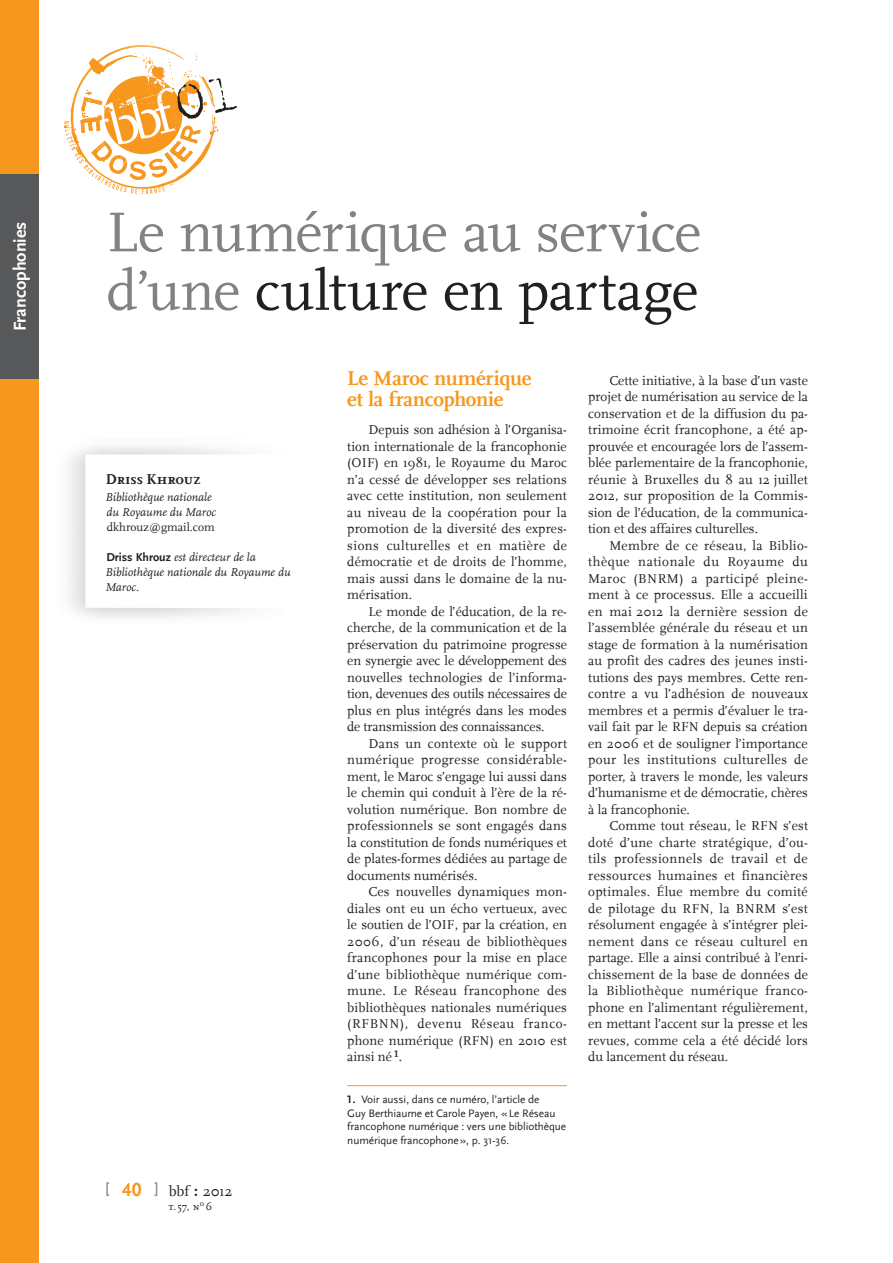
<style>
.page{position:relative;width:893px;height:1263px;background:#fff}
.page>*{position:absolute;margin:0;border:0;box-sizing:border-box;transform-origin:0 0}
.D_-_TITRE_1{font:58.5px/58.5px "Scala";letter-spacing:-.015em;color:#808285}
.D_-_inter_1{font:700 21px/21px "Scala";letter-spacing:-.01em;color:#f7971d}
.t1{font:700 19.5px "Scala Sans LF";color:#f7971d}
.D_-_bandeau_gauche{font:700 18px "Scala Sans LF";color:#fff}
.D_-_auteur{font:700 15px "Scala Caps";letter-spacing:.005em;color:#231f20}
.t2{font:15px "Scala";letter-spacing:.005em;color:#231f20}
.D_-_TEXTE{font:13.5px/16.5px "Scala";color:#231f20;text-align:justify}
.D_-_adresse{font:italic 12px/15px "Scala";color:#231f20}
.D_-_mail{font:12px "Scala";color:#231f20}
.D_-_note{font:11.25px/13.5px "Scala Sans";letter-spacing:-.005em;color:#231f20}
.t3{font:10.5px "Scala Caps";color:#231f20}
.s1{color:#231f20}
.s2{font-family:"Scala Sans";font-weight:700;font-style:normal}
.s3{font-family:"Scala Sans";font-weight:700}
.s4{font-family:"Scala Sans LF";font-weight:700}
</style>
<div class="page">
<div style="left:0;top:0;width:38px;height:1263px;background:#f7971d"></div>
<svg style="left:64px;top:43px;width:173px;height:151px"></svg>
<svg style="left:106px;top:1182px;width:3px;height:14px"></svg>
<svg style="left:155px;top:1182px;width:2px;height:14px"></svg>
<div style="left:0;top:174px;width:38px;height:204px;background:#57585a"></div>
<img style="left:69px;top:446px;width:174px;height:172px">
<hr style="left:347px;top:1085px;width:220px;height:1px;background:#f7971d">
<p class="D_-_bandeau_gauche" style="left:10px;top:331px;width:111px;rotate:-90deg">Francophonies</p>
<p class="D_-_TITRE_1" style="left:106px;top:204px;width:596px">Le numérique au service d’une <span class="s1">culture en partage</span></p>
<p class="D_-_auteur" style="left:106px;top:470px;width:96px">Driss Khrouz</p>
<p class="D_-_adresse" style="left:105px;top:490px;width:112px">Bibliothèque nationale du Royaume du Maroc</p>
<p class="D_-_mail" style="left:107px;top:520px;width:109px">dkhrouz@gmail.com</p>
<p class="D_-_adresse" style="left:105px;top:550px;width:187px"><span class="s2">Driss Khrouz</span> est directeur de la<br>Bibliothèque nationale du Royaume du<br>Maroc.</p>
<p class="t1" style="left:122px;top:1179px;width:21px">40</p>
<p class="t2" style="left:169px;top:1183px;width:65px">bbf <span class="s3">:</span> 2012</p>
<p class="t3" style="left:169px;top:1200px;width:45px">t. 57, n<sup>o</sup> 6</p>
<p class="D_-_inter_1" style="left:347px;top:367px;width:186px">Le Maroc numérique et la francophonie</p>
<p class="D_-_TEXTE" style="left:347px;top:422px;width:221px;text-indent:21px">Depuis son adhésion à l’Organisa&shy;tion internationale de la francophonie (OIF) en 1981, le Royaume du Maroc n’a cessé de développer ses relations avec cette institution, non seulement au niveau de la coopération pour la promotion de la diversité des expres&shy;sions culturelles et en matière de démocratie et de droits de l’homme, mais aussi dans le domaine de la nu&shy;mérisation.</p>
<p class="D_-_TEXTE" style="left:347px;top:603px;width:221px;text-indent:21px">Le monde de l’éducation, de la re&shy;cherche, de la communication et de la préservation du patrimoine progresse en synergie avec le développement des nouvelles technologies de l’informa&shy;tion, devenues des outils nécessaires de plus en plus intégrés dans les modes de transmission des connaissances.</p>
<p class="D_-_TEXTE" style="left:347px;top:735px;width:221px;text-indent:21px">Dans un contexte où le support numérique progresse considérable&shy;ment, le Maroc s’engage lui aussi dans le chemin qui conduit à l’ère de la ré&shy;volution numérique. Bon nombre de professionnels se sont engagés dans la constitution de fonds numériques et de plates-formes dédiées au partage de documents numérisés.</p>
<p class="D_-_TEXTE" style="left:347px;top:884px;width:221px;text-indent:21px">Ces nouvelles dynamiques mon&shy;diales ont eu un écho vertueux, avec le soutien de l’OIF, par la création, en 2006, d’un réseau de bibliothèques francophones pour la mise en place d’une bibliothèque numérique com&shy;mune. Le Réseau francophone des bibliothèques nationales numériques (RFBNN), devenu Réseau franco&shy;phone numérique (RFN) en 2010 est ainsi né <sup>1</sup>.</p>
<p class="D_-_note" style="left:347px;top:1093px;width:220px"><span class="s4">1.</span> Voir aussi, dans ce numéro, l’article de<br>Guy Berthiaume et Carole Payen, «Le Réseau francophone numérique : vers une bibliothèque numérique francophone», p. 31-36.</p>
<p class="D_-_TEXTE" style="left:588px;top:372px;width:221px;text-indent:21px">Cette initiative, à la base d’un vaste projet de numérisation au service de la conservation et de la diffusion du pa&shy;trimoine écrit francophone, a été ap&shy;prouvée et encouragée lors de l’assem&shy;blée parlementaire de la francophonie, réunie à Bruxelles du 8 au 12 juillet 2012, sur proposition de la Commis&shy;sion de l’éducation, de la communica&shy;tion et des affaires culturelles.</p>
<p class="D_-_TEXTE" style="left:588px;top:537px;width:221px;text-indent:21px">Membre de ce réseau, la Biblio&shy;thèque nationale du Royaume du Maroc (BNRM) a participé pleine&shy;ment à ce processus. Elle a accueilli en mai 2012 la dernière session de l’assemblée générale du réseau et un stage de formation à la numérisation au profit des cadres des jeunes insti&shy;tutions des pays membres. Cette ren&shy;contre a vu l’adhésion de nouveaux membres et a permis d’évaluer le tra&shy;vail fait par le RFN depuis sa création en 2006 et de souligner l’importance pour les institutions culturelles de porter, à travers le monde, les valeurs d’humanisme et de démocratie, chères à la francophonie.</p>
<p class="D_-_TEXTE" style="left:588px;top:818px;width:221px;text-indent:21px">Comme tout réseau, le RFN s’est doté d’une charte stratégique, d’ou&shy;tils professionnels de travail et de ressources humaines et financières optimales. Élue membre du comité de pilotage du RFN, la BNRM s’est résolument engagée à s’intégrer plei&shy;nement dans ce réseau culturel en partage. Elle a ainsi contribué à l’enri&shy;chissement de la base de données de la Bibliothèque numérique franco&shy;phone en l’alimentant régulièrement, en mettant l’accent sur la presse et les revues, comme cela a été décidé lors du lancement du réseau.</p>
</div>
